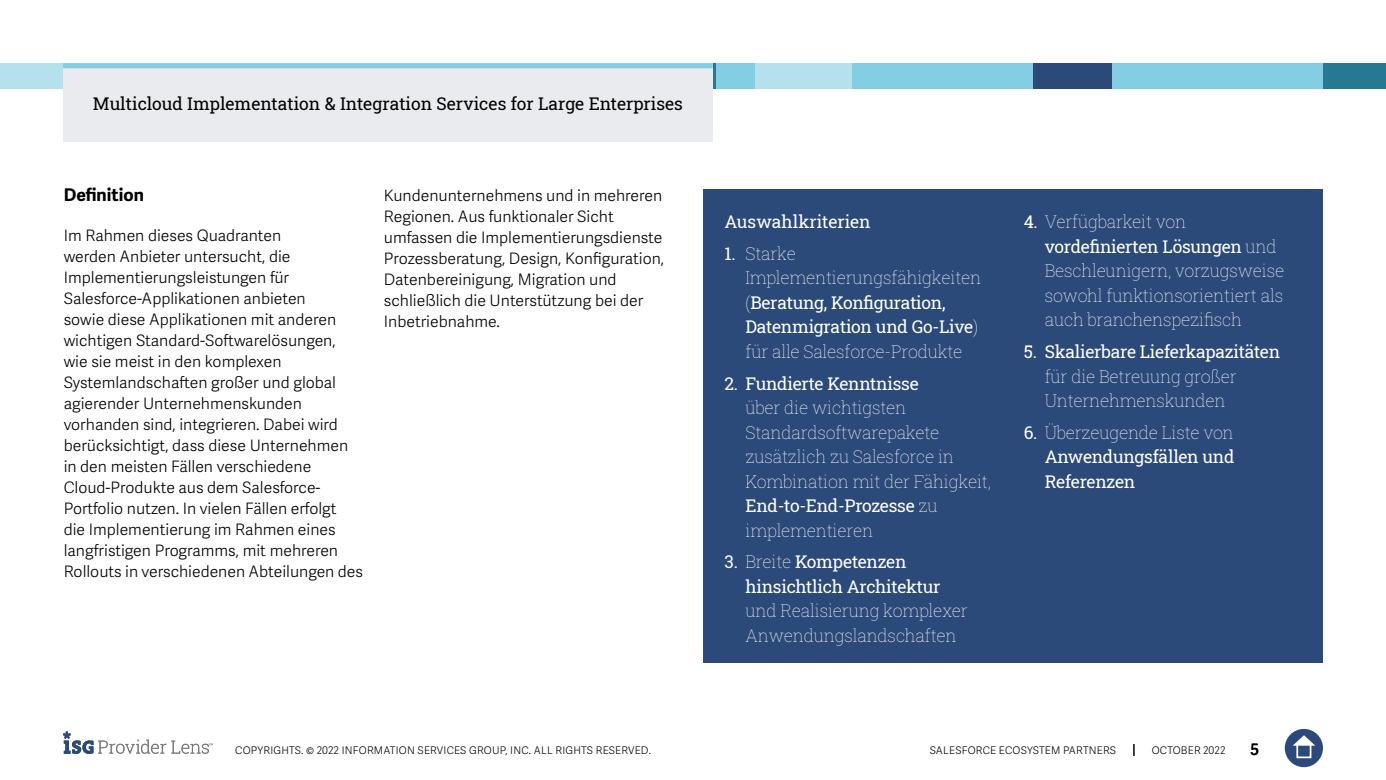
<style>
.page{position:relative;width:1386px;height:780px;background:#fff}
.page>*{position:absolute;margin:0;border:0;box-sizing:border-box;transform-origin:0 0}
.t1{font:17.5px/24.5px "Roboto Slab ISG P Thin";letter-spacing:-.015em;color:#fff}
.t2{font:17.5px/24.5px "Roboto Slab ISG P Regular";letter-spacing:-.015em;color:#fff}
.t3{font:17.5px "Roboto Slab ISG P Regular";color:#000}
.t4{font:700 17.5px "Adelle Sans";color:#000}
.t5{font:300 15.75px/21px "Adelle Sans";color:#000}
.t6{font:600 15.75px "Adelle Sans";color:#000}
.t7{font:300 10.5px "Adelle Sans";letter-spacing:.02em;color:#000}
.s1{font-family:"Roboto Slab ISG P Regular"}
.s2{font-family:"Roboto Slab ISG P Thin"}
</style>
<div class="page">
<div style="left:1285px;top:729px;width:38px;height:38px;background:#2b4a79;border-radius:50%"></div>
<svg style="left:1293px;top:735px;width:22px;height:10px"></svg>
<div style="left:1296px;top:743px;width:15px;height:15px;border:2px solid #fff"></div>
<svg style="left:1133px;top:744px;width:1px;height:12px"></svg>
<svg style="left:63px;top:731px;width:150px;height:23px"></svg>
<div style="left:1047px;top:63px;width:276px;height:26px;background:#84cee3"></div>
<div style="left:0;top:63px;width:158px;height:26px;background:#b4e1ed"></div>
<div style="left:850px;top:63px;width:184px;height:26px;background:#84cee3"></div>
<div style="left:1323px;top:63px;width:63px;height:26px;background:#257992"></div>
<div style="left:1033px;top:63px;width:79px;height:26px;background:#2b4a79"></div>
<div style="left:754px;top:63px;width:98px;height:26px;background:#b4e1ed"></div>
<div style="left:598px;top:63px;width:157px;height:26px;background:#84cee3"></div>
<div style="left:598px;top:63px;width:118px;height:26px;background:#257992"></div>
<div style="left:704px;top:189px;width:619px;height:473px;background:#2b4a79"></div>
<div style="left:63px;top:63px;width:650px;height:79px;background:#e9ebee"></div>
<div style="left:63px;top:63px;width:650px;height:5px;background:#84cee3"></div>
<p class="t3" style="left:93px;top:91px;width:592px">Multicloud Implementation &amp; Integration Services for Large Enterprises</p>
<p class="t4" style="left:64px;top:184px;width:82px">Definition</p>
<p class="t5" style="left:64px;top:225px;width:301px">Im Rahmen dieses Quadranten<br>werden Anbieter untersucht, die Implementierungsleistungen für Salesforce-Applikationen anbieten<br>sowie diese Applikationen mit anderen wichtigen Standard-Softwarelösungen, wie sie meist in den komplexen Systemlandschaften großer und global agierender Unternehmenskunden vorhanden sind, integrieren. Dabei wird berücksichtigt, dass diese Unternehmen in den meisten Fällen verschiedene Cloud-Produkte aus dem Salesforce-Portfolio nutzen. In vielen Fällen erfolgt<br>die Implementierung im Rahmen eines langfristigen Programms, mit mehreren Rollouts in verschiedenen Abteilungen des</p>
<p class="t5" style="left:384px;top:185px;width:282px">Kundenunternehmens und in mehreren Regionen. Aus funktionaler Sicht umfassen die Implementierungsdienste Prozessberatung, Design, Konfiguration, Datenbereinigung, Migration und schließlich die Unterstützung bei der Inbetriebnahme.</p>
<p class="t2" style="left:724px;top:209px;width:148px">Auswahlkriterien</p>
<p class="t1" style="left:746px;top:241px;width:237px;text-indent:-21px"><span class="s1">1.</span> Starke<br>Implementierungsfähigkeiten</p>
<p class="t2" style="left:746px;top:290px;width:234px"><span class="s2">(</span>Beratung, Konfiguration,<br>Datenmigration und Go-Live<span class="s2">)</span></p>
<p class="t1" style="left:746px;top:339px;width:218px">für alle Salesforce-Produkte</p>
<p class="t2" style="left:724px;top:370px;width:196px">2. Fundierte Kenntnisse</p>
<p class="t1" style="left:746px;top:395px;width:247px">über die wichtigsten<br>Standardsoftwarepakete zusätzlich zu Salesforce in<br>Kombination mit der Fähigkeit,</p>
<p class="t2" style="left:746px;top:493px;width:194px">End-to-End-Prozesse <span class="s2">zu</span></p>
<p class="t1" style="left:746px;top:517px;width:129px">implementieren</p>
<p class="t2" style="left:746px;top:549px;width:197px;text-indent:-21px">3. <span class="s2">Breite</span> Kompetenzen hinsichtlich Architektur</p>
<p class="t1" style="left:746px;top:598px;width:224px">und Realisierung komplexer<br>Anwendungslandschaften</p>
<p class="t1" style="left:1024px;top:209px;width:164px"><span class="s1">4.</span> Verfügbarkeit von</p>
<p class="t2" style="left:1045px;top:234px;width:234px">vordefinierten Lösungen <span class="s2">und</span></p>
<p class="t1" style="left:1045px;top:258px;width:241px;text-align:justify">Beschleunigern, vorzugsweise sowohl funktionsorientiert als auch branchenspezifisch</p>
<p class="t2" style="left:1024px;top:339px;width:258px">5. Skalierbare Lieferkapazitäten</p>
<p class="t1" style="left:1045px;top:363px;width:194px">für die Betreuung großer<br>Unternehmenskunden</p>
<p class="t1" style="left:1024px;top:419px;width:212px"><span class="s1">6.</span> Überzeugende Liste von</p>
<p class="t2" style="left:1045px;top:444px;width:191px">Anwendungsfällen und<br>Referenzen</p>
<p class="t7" style="left:235px;top:744px;width:417px">COPYRIGHTS. © 2022 INFORMATION SERVICES GROUP, INC. ALL RIGHTS RESERVED.</p>
<p class="t7" style="left:930px;top:744px;width:188px">SALESFORCE ECOSYSTEM PARTNERS</p>
<p class="t7" style="left:1152px;top:744px;width:75px">OCTOBER 2022</p>
<p class="t6" style="left:1250px;top:740px;width:10px">5</p>
</div>
